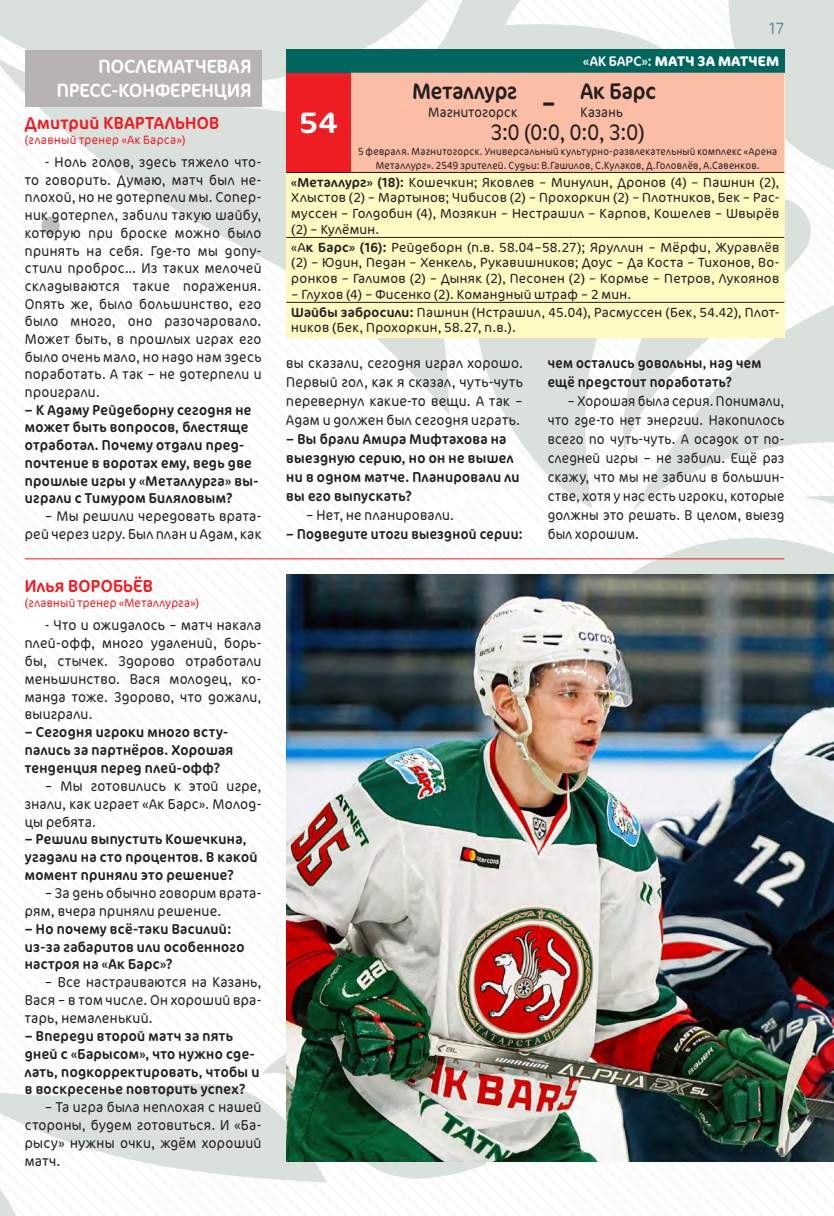
<style>
.page{position:relative;width:834px;height:1216px;background:#fff}
.page>*{position:absolute;margin:0;border:0;box-sizing:border-box;transform-origin:0 0}
.title_2{font:29.75px "Cocon";color:#fff;scale:1.1 1}
.title_2-2{font:300 22.75px "Cocon";color:#231f20;scale:.9 1}
.title_2-3{font:22.75px "Cocon";color:#231f20;scale:.9 1}
.title_2-4{font:800 22.75px "TT Lakes";color:#231f20;scale:.82 1}
.title_2-5{font:19.25px/23.1px "Cocon";letter-spacing:.005em;color:#fff;text-align:right;scale:.95 1}
._01_Osnova{font:17.5px "Cocon";letter-spacing:.015em;color:#ee1d23;scale:.95 1}
.t1{font:300 16.62px "Cocon";color:#698f9c;scale:.95 1}
._01_Osnova-2{font:300 14.35px/17.8px "Cocon";letter-spacing:.02em;color:#231f20;text-align:justify;scale:.93 1}
._01_Osnova-3{font:14.35px/17.8px "Cocon";letter-spacing:.025em;color:#231f20;scale:.93 1}
._01_Osnova-4{font:300 14.35px/17.7px "Cocon";letter-spacing:.02em;color:#231f20;text-align:justify;scale:.92 1}
._01_Osnova-5{font:300 14.35px/18.9px "Cocon";letter-spacing:.02em;color:#231f20;text-align:justify;scale:.9 1}
._01_Osnova-6{font:14.35px/18.9px "Cocon";letter-spacing:.025em;color:#231f20;scale:.9 1}
.t2{font:700 14px "Cocon";letter-spacing:.025em;color:#fff;scale:.95 1}
.title_2-6{font:300 14px "Cocon";letter-spacing:.025em;color:#231f20;scale:.9 1}
.title_2-7{font:300 13.47px/15.8px "Cocon";letter-spacing:.02em;color:#231f20;text-align:justify}
._01_Osnova-7{font:300 12.25px "Cocon";letter-spacing:.03em;color:#ee1d23;scale:.91 1}
._01_Osnova-8{font:300 12.25px "Cocon";letter-spacing:.03em;color:#ee1d23;scale:.92 1}
.title_2-8{font:300 10.5px/14px "Cocon";letter-spacing:.03em;color:#231f20;text-align:center;scale:.9 1}
.s1{font-weight:400}
</style>
<div class="page">
<svg style="left:110px;top:1083px;width:151px;height:95px;fill:#dae1dd"></svg>
<svg style="left:261px;top:1054px;width:226px;height:129px;fill:#dae1dd"></svg>
<div style="left:0;top:0;width:388px;height:55px;background:#dae1dd"></div>
<svg style="left:0;top:55px;width:286px;height:215px"></svg>
<svg style="left:376px;top:338px;width:221px;height:170px"></svg>
<svg style="left:388px;top:0;width:244px;height:50px;fill:#dae1dd"></svg>
<svg style="left:632px;top:0;width:201px;height:574px"></svg>
<svg style="left:802px;top:483px;width:31px;height:91px"></svg>
<svg style="left:623px;top:181px;width:195px;height:271px;fill:#dae1dd"></svg>
<svg style="left:398px;top:476px;width:163px;height:84px"></svg>
<div style="left:304px;top:384px;width:38px;height:38px;border:9px solid #fff;border-radius:50%"></div>
<svg style="left:0;top:1092px;width:110px;height:123px"></svg>
<div style="left:385px;top:472px;width:24px;height:9px;background:#fff"></div>
<div style="left:392px;top:465px;width:9px;height:23px;background:#fff"></div>
<div style="left:41px;top:170px;width:19px;height:18px;background:#fff;border-radius:50%"></div>
<div style="left:41px;top:193px;width:19px;height:19px;background:#fff;border-radius:50%"></div>
<div style="left:41px;top:216px;width:19px;height:19px;background:#bcbdc0;border-radius:50%"></div>
<div style="left:286px;top:50px;width:498px;height:288px;background:#fffac1"></div>
<div style="left:286px;top:50px;width:498px;height:23px;background:#00665d"></div>
<div style="left:286px;top:73px;width:65px;height:99px;background:#ee1d23"></div>
<div style="left:351px;top:73px;width:433px;height:99px;background:#fabda6"></div>
<hr style="left:286px;top:172px;width:65px;height:1px;background:#231f20">
<hr style="left:351px;top:172px;width:173px;height:1px;background:#231f20">
<hr style="left:524px;top:172px;width:49px;height:1px;background:#231f20">
<hr style="left:573px;top:172px;width:211px;height:1px;background:#231f20">
<hr style="left:286px;top:237px;width:65px;height:1px;background:#231f20">
<hr style="left:351px;top:237px;width:173px;height:1px;background:#231f20">
<hr style="left:524px;top:237px;width:49px;height:1px;background:#231f20">
<hr style="left:573px;top:237px;width:211px;height:1px;background:#231f20">
<hr style="left:286px;top:302px;width:65px;height:1px;background:#231f20">
<hr style="left:351px;top:302px;width:173px;height:1px;background:#231f20">
<hr style="left:524px;top:302px;width:49px;height:1px;background:#231f20">
<hr style="left:573px;top:302px;width:211px;height:1px;background:#231f20">
<div style="left:25px;top:50px;width:236px;height:56px;background:#b7b3b4"></div>
<hr style="left:25px;top:558px;width:759px;height:1px;background:#ee1d23">
<img style="left:286px;top:574px;width:547px;height:587px">
<p class="title_2-5" style="left:57px;top:55px;width:206px">ПОСЛЕМАТЧЕВАЯ<br>ПРЕСС-КОНФЕРЕНЦИЯ</p>
<p class="_01_Osnova" style="left:25px;top:112px;width:206px">Дмитрий КВАРТАЛЬНОВ</p>
<p class="_01_Osnova-8" style="left:25px;top:133px;width:176px">(главный тренер «Ак Барса»)</p>
<p class="_01_Osnova-4" style="left:25px;top:154px;width:259px;text-indent:20px">- Ноль голов, здесь тяжело что&shy;то говорить. Думаю, матч был не&shy;плохой, но не дотерпели мы. Сопер&shy;ник дотерпел, забили такую шайбу, которую при броске можно было принять на себя. Где-то мы допу&shy;стили проброс… Из таких мелочей складываются такие поражения.<br>Опять же, было большинство, его было много, оно разочаровало.<br>Может быть, в прошлых играх его было очень мало, но надо нам здесь поработать. А так – не дотерпели и проиграли.</p>
<p class="_01_Osnova-3" style="left:25px;top:401px;width:253px">– К Адаму Рейдеборну сегодня не может быть вопросов, блестяще отработал. Почему отдали пред&shy;почтение в воротах ему, ведь две прошлые игры у «Металлурга» вы&shy;играли с Тимуром Биляловым?</p>
<p class="_01_Osnova-2" style="left:25px;top:507px;width:256px;text-align:right">– Мы решили чередовать врата&shy;рей через игру. Был план и Адам, как</p>
<p class="_01_Osnova" style="left:25px;top:575px;width:136px">Илья ВОРОБЬЁВ</p>
<p class="_01_Osnova-7" style="left:25px;top:596px;width:193px">(главный тренер «Металлурга»)</p>
<p class="_01_Osnova-2" style="left:25px;top:616px;width:256px;text-indent:20px">- Что и ожидалось – матч накала плей-офф, много удалений, борь&shy;бы, стычек. Здорово отработали меньшинство. Вася молодец, ко&shy;манда тоже. Здорово, что дожали, выиграли.</p>
<p class="_01_Osnova-3" style="left:25px;top:723px;width:226px">– Сегодня игроки много всту&shy;пались за партнёров. Хорошая тенденция перед плей-офф?</p>
<p class="_01_Osnova-2" style="left:25px;top:777px;width:256px;text-indent:20px">– Мы готовились к этой игре, знали, как играет «Ак Барс». Молод&shy;цы ребята.</p>
<p class="_01_Osnova-3" style="left:25px;top:830px;width:251px">– Решили выпустить Кошечкина, угадали на сто процентов. В какой момент приняли это решение?</p>
<p class="_01_Osnova-2" style="left:25px;top:884px;width:256px;text-indent:20px">– За день обычно говорим врата&shy;рям, вчера приняли решение.</p>
<p class="_01_Osnova-3" style="left:25px;top:919px;width:238px">– Но почему всё-таки Василий: из-за габаритов или особенного настроя на «Ак Барс»?</p>
<p class="_01_Osnova-2" style="left:25px;top:973px;width:256px;text-indent:20px">– Все настраиваются на Казань, Вася – в том числе. Он хороший вра&shy;тарь, немаленький.</p>
<p class="_01_Osnova-3" style="left:25px;top:1026px;width:254px">– Впереди второй матч за пять дней с «Барысом», что нужно сде&shy;лать, подкорректировать, чтобы и в воскресенье повторить успех?</p>
<p class="_01_Osnova-2" style="left:25px;top:1098px;width:256px;text-indent:20px">– Та игра была неплохая с нашей стороны, будем готовиться. И «Ба&shy;рысу» нужны очки, ждём хороший матч.</p>
<p class="t1" style="left:769px;top:18px;width:17px">17</p>
<p class="t2" style="left:583px;top:53px;width:208px"><span class="s1">«АК БАРС»:</span> МАТЧ ЗА МАТЧЕМ</p>
<p class="title_2-3" style="left:412px;top:77px;width:118px">Металлург</p>
<p class="title_2-3" style="left:580px;top:77px;width:85px">Ак Барс</p>
<p class="title_2-4" style="left:543px;top:89px;width:16px">–</p>
<p class="title_2-6" style="left:428px;top:104px;width:101px">Магнитогорск</p>
<p class="title_2-6" style="left:580px;top:104px;width:49px">Казань</p>
<p class="title_2-2" style="left:490px;top:119px;width:172px">3:0 (0:0, 0:0, 3:0)</p>
<p class="title_2-8" style="left:358px;top:145px;width:467px">5 февраля. Магнитогорск. Универсальный культурно-развлекательный комплекс «Арена<br>Металлург». 2549 зрителей. Судьи: В.Гашилов, С.Кулаков, Д.Головлёв, А.Савенков.</p>
<p class="title_2-7" style="left:291px;top:174px;width:489px"><span class="s1">«Металлург» (18):</span> Кошечкин; Яковлев – Минулин, Дронов (4) – Пашнин (2), Хлыстов (2) – Мартынов; Чибисов (2) – Прохоркин (2) – Плотников, Бек – Рас&shy;муссен – Голдобин (4), Мозякин – Нестрашил – Карпов, Кошелев – Швырёв (2) – Кулёмин.</p>
<p class="title_2-7" style="left:291px;top:239px;width:489px">«А<span class="s1">к Барс» (16):</span> Рейдеборн (п.в. 58.04–58.27); Яруллин – Мёрфи, Журавлёв (2) – Юдин, Педан – Хенкель, Рукавишников; Доус – Да Коста – Тихонов, Во&shy;ронков – Галимов (2) – Дыняк (2), Песонен (2) – Кормье – Петров, Лукоянов</p>
<p class="title_2-7" style="left:291px;top:287px;width:341px">– Глухов (4) – Фисенко (2). Командный штраф – 2 мин.</p>
<p class="title_2-7" style="left:291px;top:304px;width:489px"><span class="s1">Шайбы забросили:</span> Пашнин (Нстрашил, 45.04), Расмуссен (Бек, 54.42), Плот&shy;ников (Бек, Прохоркин, 58.27, п.в.).</p>
<p class="title_2" style="left:299px;top:104px;width:37px">54</p>
<p class="_01_Osnova-2" style="left:286px;top:354px;width:256px;line-height:18.9px">вы сказали, сегодня играл хорошо.<br>Первый гол, как я сказал, чуть-чуть перевернул какие-то вещи. А так – Адам и должен был сегодня играть.</p>
<p class="_01_Osnova-3" style="left:286px;top:429px;width:252px;line-height:18.9px">– Вы брали Амира Мифтахова на выездную серию, но он не вышел ни в одном матче. Планировали ли вы его выпускать?</p>
<p class="_01_Osnova-4" style="left:306px;top:506px;width:162px">– Нет, не планировали.</p>
<p class="_01_Osnova-6" style="left:286px;top:524px;width:264px">– Подведите итоги выездной серии:</p>
<p class="_01_Osnova-6" style="left:547px;top:353px;width:239px">чем остались довольны, над чем ещё предстоит поработать?</p>
<p class="_01_Osnova-5" style="left:547px;top:392px;width:264px;text-indent:20px">– Хорошая была серия. Понимали, что где-то нет энергии. Накопилось всего по чуть-чуть. А осадок от по&shy;следней игры – не забили. Ещё раз скажу, что мы не забили в большин&shy;стве, хотя у нас есть игроки, которые должны это решать. В целом, выезд был хорошим.</p>
</div>
